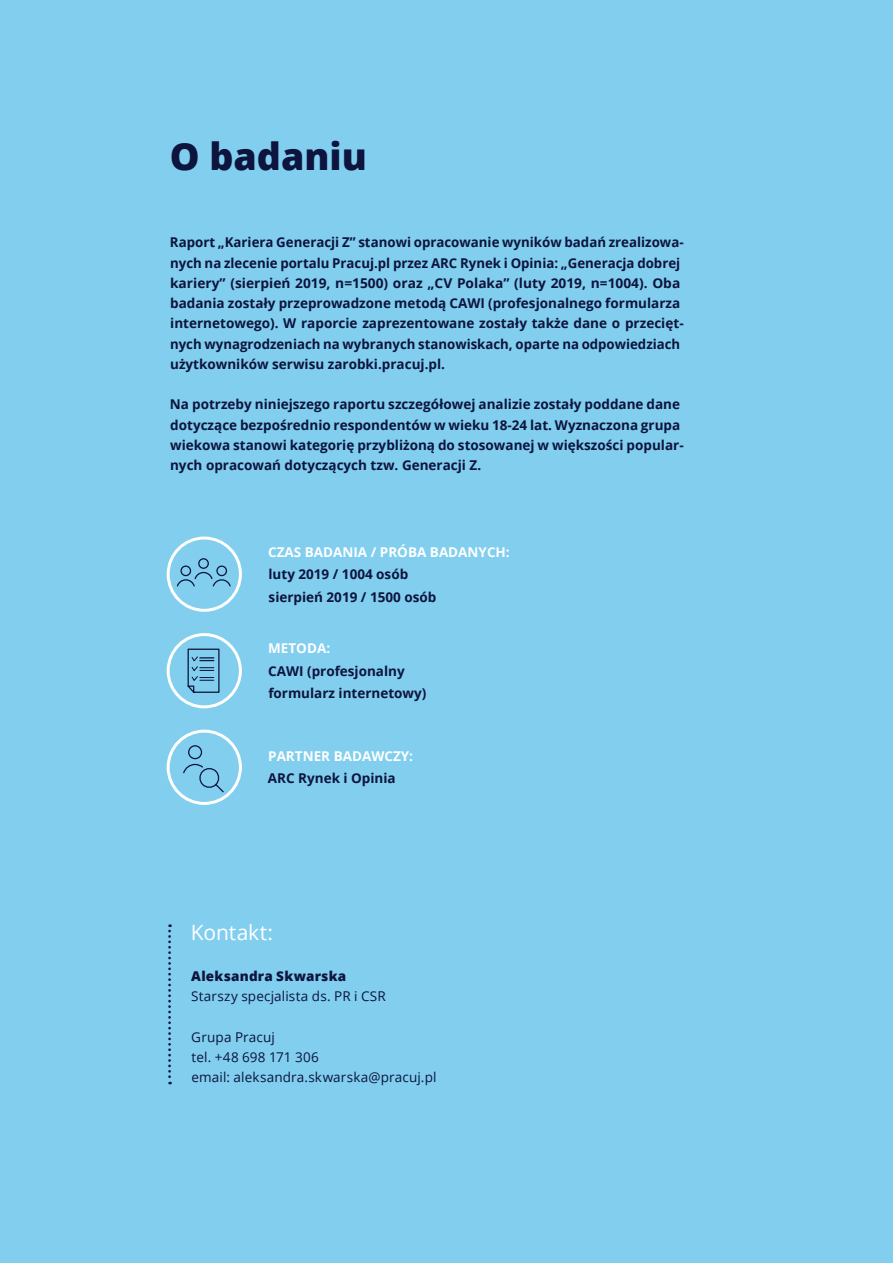
<style>
.page{position:relative;width:893px;height:1263px;background:#81ceee}
.page>*{position:absolute;margin:0;border:0;box-sizing:border-box;transform-origin:0 0}
.t1{font:800 37.5px "Open Sans";color:#0d143d}
.t2{font:21px "Open Sans";letter-spacing:-.005em;color:#fff}
.t3{font:700 13.5px/20.2px "Open Sans";color:#0d143d}
.t4{font:13.5px/20.2px "Open Sans";letter-spacing:.01em;color:#0d143d}
.t5{font:700 13.5px "Open Sans";color:#fff}
.t6{font:800 13.5px "Open Sans";letter-spacing:.015em;color:#0d143d}
</style>
<div class="page">
<div style="left:167px;top:730px;width:75px;height:75px;border:3px solid #fff;border-radius:50%"></div>
<svg style="left:183px;top:745px;width:41px;height:48px"></svg>
<div style="left:167px;top:536px;width:75px;height:76px;border:3px solid #fff;border-radius:50%"></div>
<svg style="left:176px;top:558px;width:55px;height:29px"></svg>
<div style="left:167px;top:633px;width:75px;height:75px;border:3px solid #fff;border-radius:50%"></div>
<svg style="left:187px;top:648px;width:33px;height:45px"></svg>
<svg style="left:168px;top:924px;width:3px;height:160px"></svg>
<h1 class="t1" style="left:170px;top:128px;width:199px">O badaniu</h1>
<p class="t3" style="left:170px;top:232px;width:515px">Raport „Kariera Generacji Z” stanowi opracowanie wyników badań zrealizowa&shy;nych na zlecenie portalu Pracuj.pl przez ARC Rynek i Opinia: „Generacja dobrej kariery” (sierpień 2019, n=1500) oraz „CV Polaka” (luty 2019, n=1004). Oba badania zostały przeprowadzone metodą CAWI (profesjonalnego formularza internetowego). W raporcie zaprezentowane zostały także dane o przecięt&shy;nych wynagrodzeniach na wybranych stanowiskach, oparte na odpowiedziach użytkowników serwisu zarobki.pracuj.pl.</p>
<p class="t3" style="left:170px;top:394px;width:515px">Na potrzeby niniejszego raportu szczegółowej analizie zostały poddane dane dotyczące bezpośrednio respondentów w wieku 18-24 lat. Wyznaczona grupa wiekowa stanowi kategorię przybliżoną do stosowanej w większości popular&shy;nych opracowań dotyczących tzw. Generacji Z.</p>
<p class="t5" style="left:268px;top:542px;width:243px">CZAS BADANIA / PRÓBA BADANYCH:</p>
<p class="t3" style="left:268px;top:563px;width:169px;line-height:22.5px">luty 2019 / 1004 osób sierpień 2019 / 1500 osób</p>
<p class="t5" style="left:268px;top:639px;width:64px">METODA:</p>
<p class="t3" style="left:268px;top:659px;width:160px;line-height:22.5px">CAWI (profesjonalny formularz internetowy)</p>
<p class="t5" style="left:268px;top:746px;width:146px">PARTNER BADAWCZY:</p>
<p class="t3" style="left:268px;top:768px;width:129px">ARC Rynek i Opinia</p>
<h2 class="t2" style="left:191px;top:918px;width:84px">Kontakt:</h2>
<p class="t6" style="left:191px;top:966px;width:156px">Aleksandra Skwarska</p>
<p class="t4" style="left:191px;top:986px;width:196px">Starszy specjalista ds. PR i CSR</p>
<p class="t4" style="left:191px;top:1026px;width:247px">Grupa Pracuj<br>tel. +48 698 171 306<br>email: aleksandra.skwarska@pracuj.pl</p>
</div>
